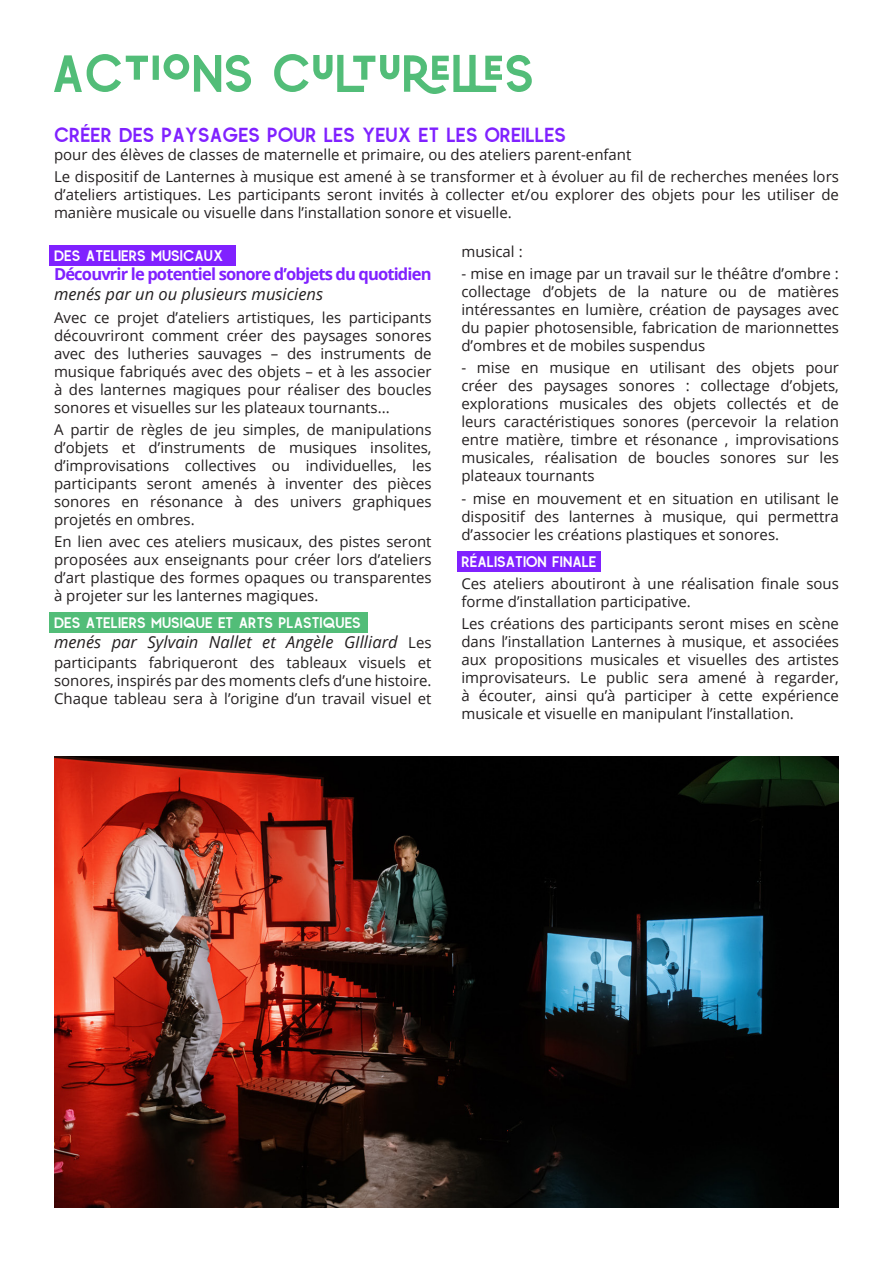
<style>
.page{position:relative;width:893px;height:1263px;background:#fff}
.page>*{position:absolute;margin:0;border:0;box-sizing:border-box;transform-origin:0 0}
.t1{font:30px "Quirk";color:#8021ff}
.t2{font:22.5px "Quirk";color:#fff}
.t3{font:italic 16.5px "Open Sans";color:#231f20}
.t4{font:700 16.5px "Open Sans";letter-spacing:-.05em;color:#8021ff}
.t5{font:15px/18px "Open Sans";color:#231f20;text-align:justify}
.s1{font-style:normal;font-size:15px}
</style>
<div class="page">
<div style="left:50px;top:245px;width:186px;height:21px;background:#8021ff"></div>
<div style="left:50px;top:612px;width:318px;height:20px;background:#52bd78"></div>
<div style="left:457px;top:551px;width:144px;height:20px;background:#8021ff"></div>
<svg style="left:54px;top:54px;width:478px;height:40px"></svg>
<img style="left:54px;top:757px;width:785px;height:451px">
<p class="t1" style="left:54px;top:120px;width:514px">CRÉER DES PAYSAGES POUR LES YEUX ET LES OREILLES</p>
<p class="t5" style="left:54px;top:145px;width:579px">pour des élèves de classes de maternelle et primaire, ou des ateliers parent-enfant</p>
<p class="t5" style="left:54px;top:167px;width:786px">Le dispositif de Lanternes à musique est amené à se transformer et à évoluer au fil de recherches menées lors d’ateliers artistiques. Les participants seront invités à collecter et/ou explorer des objets pour les utiliser de manière musicale ou visuelle dans l’installation sonore et visuelle.</p>
<p class="t2" style="left:54px;top:244px;width:171px">DES ATELIERS MUSICAUX</p>
<p class="t4" style="left:54px;top:263px;width:379px">Découvrir le potentiel sonore d’objets du quotidien</p>
<p class="t3" style="left:54px;top:283px;width:271px">menés par un ou plusieurs musiciens</p>
<p class="t5" style="left:54px;top:308px;width:379px">Avec ce projet d’ateliers artistiques, les participants découvriront comment créer des paysages sonores avec des lutheries sauvages – des instruments de musique fabriqués avec des objets – et à les associer à des lanternes magiques pour réaliser des boucles sonores et visuelles sur les plateaux tournants...</p>
<p class="t5" style="left:54px;top:420px;width:379px">A partir de règles de jeu simples, de manipulations d’objets et d’instruments de musiques insolites, d’improvisations collectives ou individuelles, les participants seront amenés à inventer des pièces sonores en résonance à des univers graphiques projetés en ombres.</p>
<p class="t5" style="left:54px;top:532px;width:379px">En lien avec ces ateliers musicaux, des pistes seront proposées aux enseignants pour créer lors d’ateliers d’art plastique des formes opaques ou transparentes à projeter sur les lanternes magiques.</p>
<p class="t2" style="left:54px;top:611px;width:308px">DES ATELIERS MUSIQUE ET ARTS PLASTIQUES</p>
<p class="t3" style="left:54px;top:630px;width:379px">menés par Sylvain Nallet et Angèle GIlliard <span class="s1">Les</span></p>
<p class="t5" style="left:54px;top:653px;width:379px">participants fabriqueront des tableaux visuels et sonores, inspirés par des moments clefs d’une histoire.<br>Chaque tableau sera à l’origine d’un travail visuel et</p>
<p class="t5" style="left:461px;top:242px;width:63px">musical :</p>
<p class="t5" style="left:461px;top:264px;width:379px">- mise en image par un travail sur le théâtre d’ombre : collectage d’objets de la nature ou de matières intéressantes en lumière, création de paysages avec du papier photosensible, fabrication de marionnettes d’ombres et de mobiles suspendus</p>
<p class="t5" style="left:461px;top:359px;width:379px">- mise en musique en utilisant des objets pour créer des paysages sonores : collectage d’objets, explorations musicales des objets collectés et de leurs caractéristiques sonores (percevoir la relation entre matière, timbre et résonance , improvisations musicales, réalisation de boucles sonores sur les plateaux tournants</p>
<p class="t5" style="left:461px;top:489px;width:379px">- mise en mouvement et en situation en utilisant le dispositif des lanternes à musique, qui permettra d’associer les créations plastiques et sonores.</p>
<p class="t2" style="left:461px;top:550px;width:137px">RÉALISATION FINALE</p>
<p class="t5" style="left:461px;top:574px;width:379px">Ces ateliers aboutiront à une réalisation finale sous forme d’installation participative.</p>
<p class="t5" style="left:461px;top:614px;width:379px">Les créations des participants seront mises en scène dans l’installation Lanternes à musique, et associées aux propositions musicales et visuelles des artistes improvisateurs. Le public sera amené à regarder, à écouter, ainsi qu’à participer à cette expérience musicale et visuelle en manipulant l’installation.</p>
</div>
